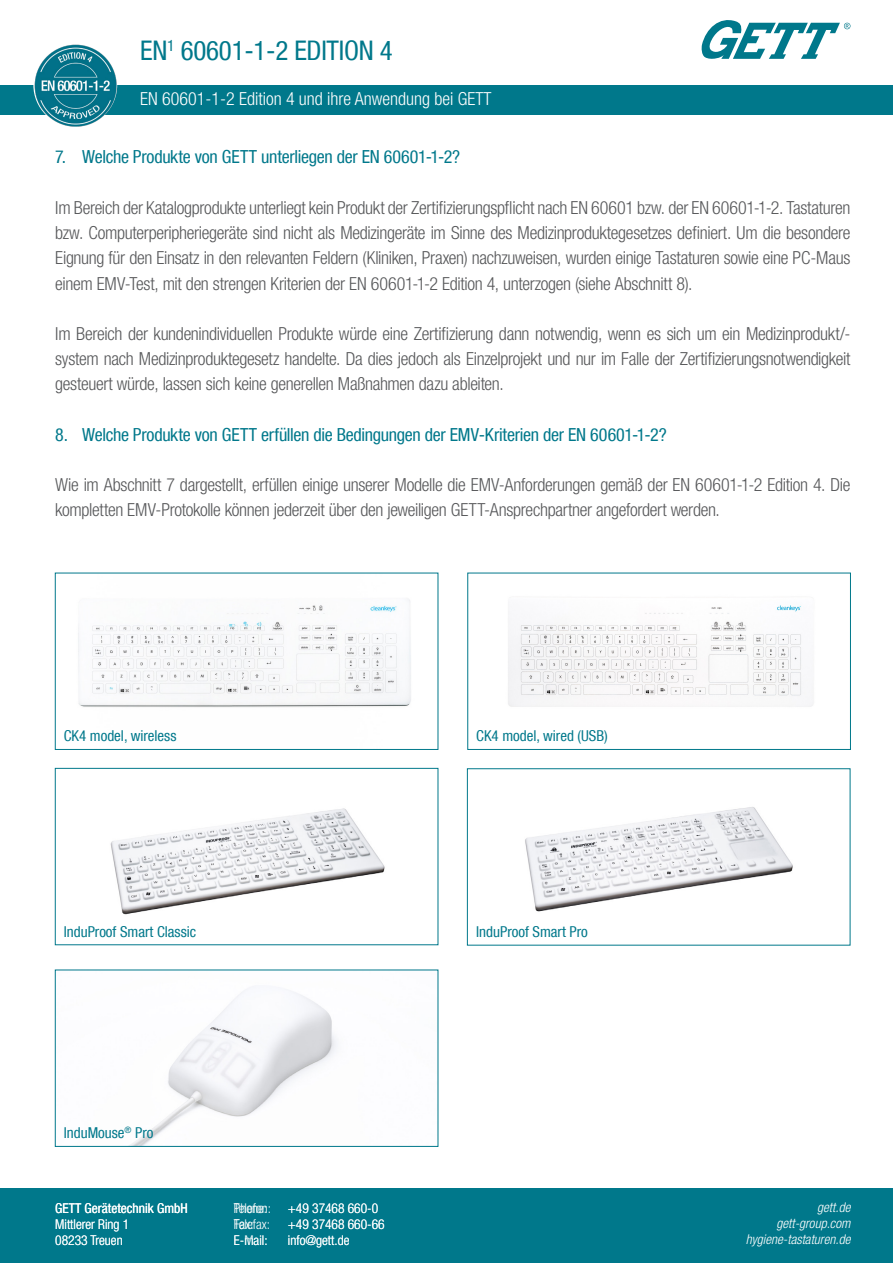
<style>
.page{position:relative;width:893px;height:1263px;background:#fff}
.page>*{position:absolute;margin:0;border:0;box-sizing:border-box;transform-origin:0 0}
.t1{font:condensed 27px "Helvetica Neue LT Com";letter-spacing:-.01em;color:#00788b}
.t2{font:300 condensed 18px/25.2px "Helvetica Neue LT Com";letter-spacing:-.02em;color:#57585a;text-align:justify}
.t3{font:condensed 18px "Helvetica Neue LT Com";letter-spacing:-.02em;color:#00788b}
.t4{font:300 condensed 18px "Helvetica Neue LT Com";color:#fff}
.t5{font:condensed 15px "Helvetica Neue LT Com";color:#00788b}
.t6{font:300 condensed 13.5px/16.2px "Helvetica Neue LT Com";color:#fff;text-align:center}
.t7{font:italic 300 condensed 13.5px/16.2px "Helvetica Neue LT Com";color:#fff;text-align:right}
.t8{font:condensed 13.5px "Helvetica Neue LT Com";color:#fff}
</style>
<div class="page">
<div style="left:0;top:1188px;width:893px;height:75px;background:#00788b"></div>
<div style="left:0;top:85px;width:893px;height:30px;background:#00788b"></div>
<svg style="left:702px;top:20px;width:148px;height:39px"></svg>
<img style="left:33px;top:44px;width:85px;height:83px">
<img style="left:78px;top:599px;width:333px;height:109px">
<div style="left:55px;top:573px;width:383px;height:177px;border:1px solid #00788b"></div>
<img style="left:508px;top:605px;width:305px;height:102px">
<div style="left:467px;top:573px;width:384px;height:177px;border:1px solid #00788b"></div>
<img style="left:525px;top:807px;width:268px;height:105px">
<img style="left:110px;top:808px;width:275px;height:107px">
<div style="left:55px;top:768px;width:383px;height:177px;border:1px solid #00788b"></div>
<img style="left:130px;top:989px;width:207px;height:156px">
<div style="left:55px;top:969px;width:383px;height:178px;border:1px solid #00788b"></div>
<h1 class="t1" style="left:140px;top:34px;width:254px">EN<sup>1</sup> 60601-1-2 EDITION 4</h1>
<p class="t4" style="left:140px;top:89px;width:353px">EN 60601-1-2 Edition 4 und ihre Anwendung bei GETT</p>
<p class="t3" style="left:55px;top:146px;width:406px">7. Welche Produkte von GETT unterliegen der EN 60601-1-2?</p>
<p class="t2" style="left:55px;top:195px;width:797px">Im Bereich der Katalogprodukte unterliegt kein Produkt der Zertifizierungspflicht nach EN 60601 bzw. der EN 60601-1-2. Tastaturen bzw. Computerperipheriegeräte sind nicht als Medizingeräte im Sinne des Medizinproduktegesetzes definiert. Um die besondere Eignung für den Einsatz in den relevanten Feldern (Kliniken, Praxen) nachzuweisen, wurden einige Tastaturen sowie eine PC-Maus einem EMV-Test, mit den strengen Kriterien der EN 60601-1-2 Edition 4, unterzogen (siehe Abschnitt 8).</p>
<p class="t2" style="left:55px;top:321px;width:797px">Im Bereich der kundenindividuellen Produkte würde eine Zertifizierung dann notwendig, wenn es sich um ein Medizinprodukt/- system nach Medizinproduktegesetz handelte. Da dies jedoch als Einzelprojekt und nur im Falle der Zertifizierungsnotwendigkeit gesteuert würde, lassen sich keine generellen Maßnahmen dazu ableiten.</p>
<p class="t3" style="left:55px;top:424px;width:613px">8. Welche Produkte von GETT erfüllen die Bedingungen der EMV-Kriterien der EN 60601-1-2?</p>
<p class="t2" style="left:55px;top:472px;width:797px">Wie im Abschnitt 7 dargestellt, erfüllen einige unserer Modelle die EMV-Anforderungen gemäß der EN 60601-1-2 Edition 4. Die kompletten EMV-Protokolle können jederzeit über den jeweiligen GETT-Ansprechpartner angefordert werden.</p>
<p class="t5" style="left:64px;top:727px;width:114px">CK4 model, wireless</p>
<p class="t5" style="left:64px;top:922px;width:134px">InduProof Smart Classic</p>
<p class="t5" style="left:476px;top:727px;width:133px">CK4 model, wired (USB)</p>
<p class="t5" style="left:476px;top:922px;width:113px">InduProof Smart Pro</p>
<p class="t5" style="left:64px;top:1124px;width:91px">InduMouse<sup>®</sup> Pro</p>
<p class="t8" style="left:55px;top:1200px;width:134px">GETT Gerätetechnik GmbH</p>
<p class="t6" style="left:55px;top:1216px;width:75px">Mittlerer Ring 1</p>
<p class="t6" style="left:55px;top:1232px;width:69px">08233 Treuen</p>
<p class="t6" style="left:234px;top:1200px;width:39px">Telefon:<br>Telefax:<br>M</p>
<p class="t7" style="left:746px;top:1199px;width:106px">gett.de gett-group.com hygiene-tastaturen.de</p>
<p class="t6" style="left:234px;top:1200px;width:35px">Phone:</p>
<p class="t6" style="left:288px;top:1200px;width:92px">+49 37468 660-0</p>
<p class="t6" style="left:234px;top:1216px;width:21px">Fax:</p>
<p class="t6" style="left:288px;top:1216px;width:98px">+49 37468 660-66</p>
<p class="t6" style="left:234px;top:1232px;width:35px">E-mail:</p>
<p class="t6" style="left:288px;top:1232px;width:63px">info@gett.de</p>
</div>
